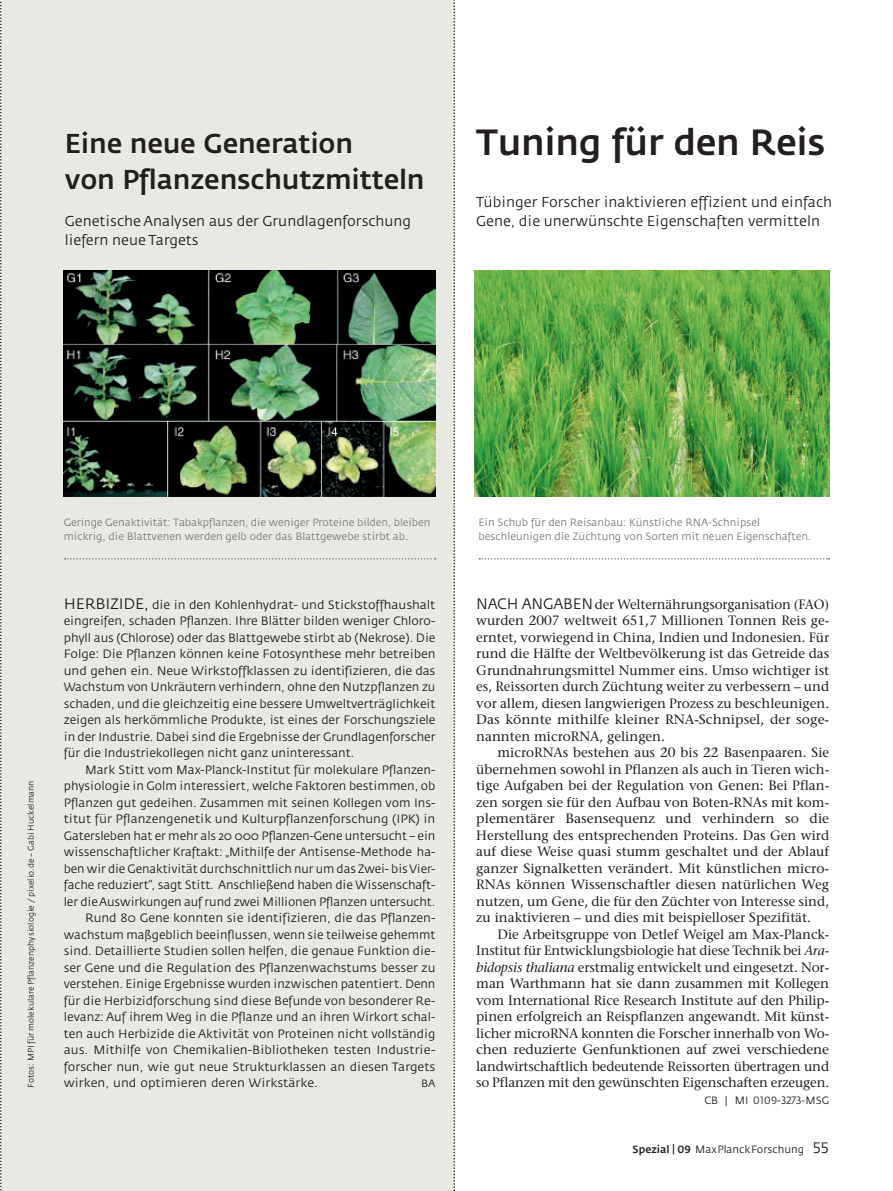
<style>
.page{position:relative;width:893px;height:1191px;background:#fff}
.page>*{position:absolute;margin:0;border:0;box-sizing:border-box;transform-origin:0 0}
.t1{font:500 36px "Fedra Sans";letter-spacing:-.01em;color:#231f20}
.t2{font:500 27px/36px "Fedra Sans";letter-spacing:-.01em;color:#231f20}
.t3{font:14.25px/19.5px "Fedra Sans";color:#231f20}
.t4{font:13.5px "Stone Serif";color:#231f20}
.t5{font:12px "Fedra Sans";color:#231f20}
.t6{font:10.5px/13.5px "Fedra Sans";color:#7a7c7c}
.t7{font:10.5px "Fedra Sans";color:#231f20}
.t8{font:8.25px "Fedra Sans";color:#231f20}
.s1{font-size:15px}
.s2{font-family:"Fedra Sans";font-size:15px}
.s3{font-style:italic}
.s4{font-family:"Fedra Sans Book SC"}
.s5{font-weight:500}
.s6{font-style:inherit}
.s7{font-family:"Fedra Sans Medium SC"}
.s8{font-family:"Fedra Sans Book SC";font-size:15px}
</style>
<div class="page">
<div style="left:1px;top:0;width:453px;height:1191px;background:#e9e9e4"></div>
<svg style="left:0;top:1px;width:1px;height:1190px"></svg>
<svg style="left:453px;top:0;width:2px;height:1191px"></svg>
<img style="left:475px;top:270px;width:354px;height:227px">
<img style="left:64px;top:270px;width:371px;height:227px">
<svg style="left:479px;top:558px;width:350px;height:1px"></svg>
<svg style="left:65px;top:558px;width:371px;height:1px"></svg>
<p class="t2" style="left:65px;top:127px;width:361px">Eine neue Generation<br>von Pflanzenschutzmitteln</p>
<p class="t3" style="left:65px;top:212px;width:348px">Genetische Analysen aus der Grundlagenforschung liefern neue Targets</p>
<p class="t1" style="left:476px;top:128px;width:351px">Tuning für den Reis</p>
<p class="t3" style="left:476px;top:193px;width:357px">Tübinger Forscher inaktivieren effizient und einfach<br>Gene, die unerwünschte Eigenschaften vermitteln</p>
<p class="t8" style="left:28px;top:1087px;width:309px;rotate:-90deg">Fotos: MPI für molekulare Pflanzenphysiologie / pixelio.de – Gabi Huckelmann</p>
<p class="t6" style="left:64px;top:516px;width:368px">Geringe Genaktivität: Tabakpflanzen, die weniger Proteine bilden, bleiben mickrig, die Blattvenen werden gelb oder das Blatt gewebe stirbt ab.</p>
<p class="t5" style="left:64px;top:599px;width:373px"><span class="s1">HERBIZIDE,</span> die in den Kohlenhydrat- und Stickstoffhaushalt</p>
<p class="t5" style="left:64px;top:616px;width:373px">eingreifen, schaden Pflanzen. Ihre Blätter bilden weniger Chloro-</p>
<p class="t5" style="left:64px;top:632px;width:373px">phyll aus (Chlorose) oder das Blatt gewebe stirbt ab (Nekrose). Die</p>
<p class="t5" style="left:64px;top:649px;width:373px">Folge: Die Pflanzen können keine Fotosynthese mehr betreiben</p>
<p class="t5" style="left:64px;top:665px;width:373px">und gehen ein. Neue Wirk stoffklassen zu identifizieren, die das</p>
<p class="t5" style="left:64px;top:682px;width:373px">Wachstum von Unkräutern verhindern, ohne den Nutzpflanzen zu</p>
<p class="t5" style="left:64px;top:698px;width:373px">schaden, und die gleichzeitig eine bessere Umweltverträglichkeit</p>
<p class="t5" style="left:64px;top:715px;width:373px">zeigen als herkömmliche Produkte, ist eines der Forschungsziele</p>
<p class="t5" style="left:64px;top:731px;width:373px">in der Industrie. Dabei sind die Ergebnisse der Grundlagenforscher</p>
<p class="t5" style="left:64px;top:748px;width:292px">für die Industriekollegen nicht ganz uninteressant.</p>
<p class="t5" style="left:85px;top:764px;width:352px">Mark Stitt vom Max-Planck-Institut für molekulare Pflanzen-</p>
<p class="t5" style="left:64px;top:781px;width:373px">physiologie in Golm interessiert, welche Faktoren bestimmen, ob</p>
<p class="t5" style="left:64px;top:797px;width:373px">Pflanzen gut gedeihen. Zusammen mit seinen Kollegen vom Ins-</p>
<p class="t5" style="left:64px;top:814px;width:373px">titut für Pflanzengenetik und Kulturpflanzenforschung (IPK) in</p>
<p class="t5" style="left:64px;top:830px;width:373px">Gatersleben hat er mehr als 20 000 Pflanzen-Gene untersucht – ein</p>
<p class="t5" style="left:64px;top:847px;width:373px">wissenschaftlicher Kraftakt: „Mithilfe der Anti sense-Methode ha-</p>
<p class="t5" style="left:64px;top:863px;width:373px">ben wir die Genaktivität durchschnittlich nur um das Zwei- bis Vier-</p>
<p class="t5" style="left:64px;top:880px;width:373px">fache reduziert“, sagt Stitt. Anschließend haben die Wissenschaft-</p>
<p class="t5" style="left:64px;top:896px;width:373px">ler die Auswirkungen auf rund zwei Millionen Pflanzen untersucht.</p>
<p class="t5" style="left:85px;top:913px;width:352px">Rund 80 Gene konnten sie identifizieren, die das Pflanzen-</p>
<p class="t5" style="left:64px;top:929px;width:373px">wachstum maßgeblich beeinflussen, wenn sie teilweise gehemmt</p>
<p class="t5" style="left:64px;top:946px;width:373px">sind. Detaillierte Studien sollen helfen, die genaue Funktion die-</p>
<p class="t5" style="left:64px;top:962px;width:373px">ser Gene und die Regulation des Pflanzenwachstums besser zu</p>
<p class="t5" style="left:64px;top:979px;width:373px">verstehen. Einige Ergebnisse wurden inzwischen patentiert. Denn</p>
<p class="t5" style="left:64px;top:995px;width:373px">für die Herbizidforschung sind diese Befunde von besonderer Re-</p>
<p class="t5" style="left:64px;top:1012px;width:373px">levanz: Auf ihrem Weg in die Pflanze und an ihren Wirkort schal-</p>
<p class="t5" style="left:64px;top:1028px;width:373px">ten auch Herbizide die Aktivität von Proteinen nicht vollständig</p>
<p class="t5" style="left:64px;top:1045px;width:373px">aus. Mithilfe von Chemikalien-Bibliotheken testen Industrie-</p>
<p class="t5" style="left:64px;top:1061px;width:373px">forscher nun, wie gut neue Strukturklassen an diesen Targets</p>
<p class="t5" style="left:64px;top:1078px;width:256px">wirken, und optimieren deren Wirkstärke.</p>
<p class="t7" style="left:421px;top:1079px;width:16px">BA</p>
<p class="t6" style="left:478px;top:516px;width:335px">Ein Schub für den Reisanbau: Künstliche RNA-Schnipsel beschleunigen die Züchtung von Sorten mit neuen Eigenschaften.</p>
<p class="t4" style="left:476px;top:598px;width:354px"><span class="s2">NACH ANGABEN</span>der Welternährungsorganisation (FAO)</p>
<p class="t4" style="left:476px;top:615px;width:354px">wurden 2007 weltweit 651,7 Millionen Tonnen Reis ge-</p>
<p class="t4" style="left:476px;top:631px;width:354px">erntet, vorwiegend in China, Indien und Indonesien. Für</p>
<p class="t4" style="left:476px;top:648px;width:354px">rund die Hälfte der Weltbevölkerung ist das Getreide das</p>
<p class="t4" style="left:476px;top:664px;width:354px">Grundnahrungsmittel Nummer eins. Umso wichtiger ist</p>
<p class="t4" style="left:476px;top:681px;width:354px">es, Reissorten durch Züchtung weiter zu verbessern – und</p>
<p class="t4" style="left:476px;top:697px;width:354px">vor allem, diesen langwierigen Prozess zu beschleunigen.</p>
<p class="t4" style="left:476px;top:714px;width:354px">Das könnte mithilfe kleiner RNA-Schnipsel, der soge-</p>
<p class="t4" style="left:476px;top:730px;width:190px">nannten microRNA, gelingen.</p>
<p class="t4" style="left:497px;top:747px;width:333px">microRNAs bestehen aus 20 bis 22 Basenpaaren. Sie</p>
<p class="t4" style="left:476px;top:763px;width:354px">übernehmen sowohl in Pflanzen als auch in Tieren wich-</p>
<p class="t4" style="left:476px;top:780px;width:354px">tige Aufgaben bei der Regulation von Genen: Bei Pflan-</p>
<p class="t4" style="left:476px;top:796px;width:354px">zen sorgen sie für den Aufbau von Boten-RNAs mit kom-</p>
<p class="t4" style="left:476px;top:813px;width:354px">plementärer Basensequenz und verhindern so die</p>
<p class="t4" style="left:476px;top:829px;width:354px">Herstellung des entsprechenden Proteins. Das Gen wird</p>
<p class="t4" style="left:476px;top:846px;width:354px">auf diese Weise quasi stumm geschaltet und der Ablauf</p>
<p class="t4" style="left:476px;top:862px;width:354px">ganzer Signalketten verändert. Mit künstlichen micro-</p>
<p class="t4" style="left:476px;top:879px;width:354px">RNAs können Wissenschaftler diesen natürlichen Weg</p>
<p class="t4" style="left:476px;top:895px;width:354px">nutzen, um Gene, die für den Züchter von Interesse sind,</p>
<p class="t4" style="left:476px;top:912px;width:336px">zu inaktivieren – und dies mit beispielloser Spezifität.</p>
<p class="t4" style="left:497px;top:928px;width:333px">Die Arbeitsgruppe von Detlef Weigel am Max-Planck-</p>
<p class="t4" style="left:476px;top:945px;width:354px">Institut für Entwicklungsbiologie hat diese Technik bei <span class="s3">Ara-</span></p>
<p class="t4" style="left:476px;top:961px;width:354px"><span class="s3">bidopsis thaliana</span> erstmalig entwickelt und eingesetzt. Nor-</p>
<p class="t4" style="left:476px;top:978px;width:354px">man Warthmann hat sie dann zusammen mit Kollegen</p>
<p class="t4" style="left:476px;top:994px;width:354px">vom International Rice Research Institute auf den Philip-</p>
<p class="t4" style="left:476px;top:1011px;width:354px">pinen erfolgreich an Reispflanzen angewandt. Mit künst-</p>
<p class="t4" style="left:476px;top:1027px;width:354px">licher microRNA konnten die Forscher innerhalb von Wo-</p>
<p class="t4" style="left:476px;top:1044px;width:354px">chen reduzierte Genfunktionen auf zwei verschiedene</p>
<p class="t4" style="left:476px;top:1060px;width:354px">landwirtschaftlich bedeutende Reissorten übertragen und</p>
<p class="t4" style="left:476px;top:1077px;width:354px">so Pflanzen mit den gewünschten Eigenschaften erzeugen.</p>
<p class="t7" style="left:704px;top:1095px;width:126px">CB | MI <span class="s4">0109-3273</span>-MSG</p>
<p class="t7" style="left:633px;top:1145px;width:198px"><span class="s5">Spezial</span> <span class="s6">|</span> <span class="s7">09</span> MaxPlanckForschung <span class="s8">55</span></p>
</div>
